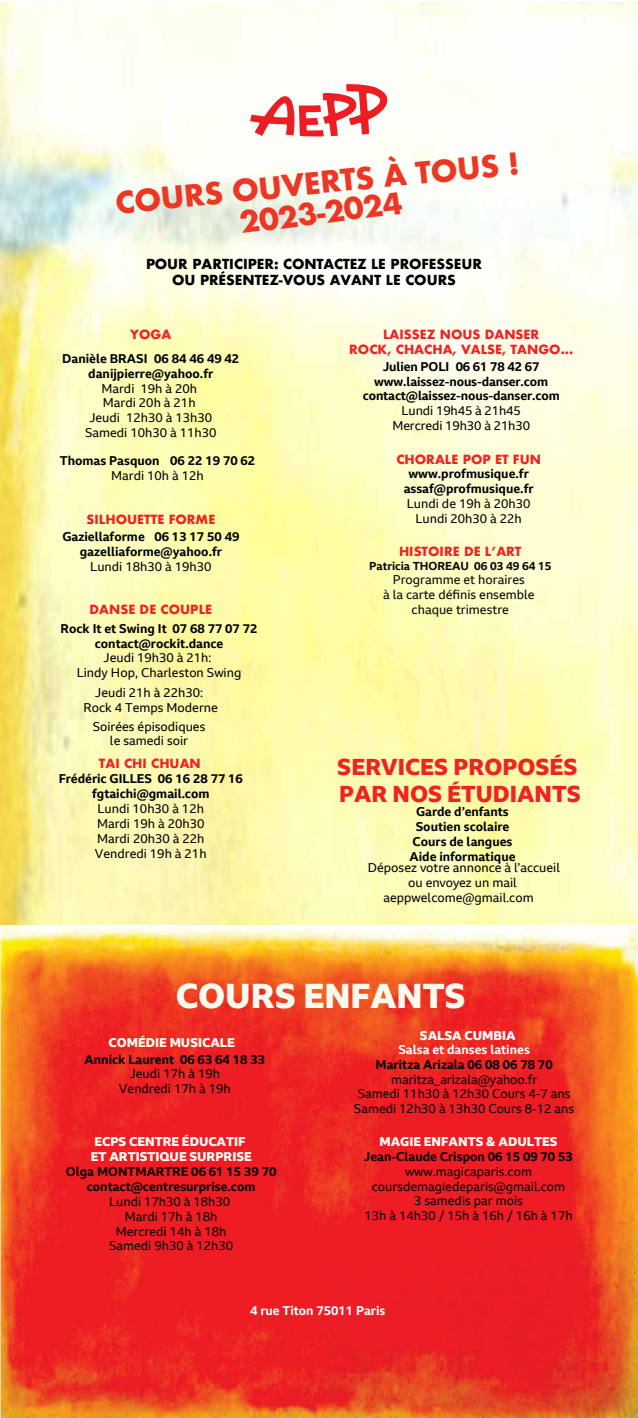
<style>
.page{position:relative;width:638px;height:1418px;background:#fff}
.page>*{position:absolute;margin:0;border:0;box-sizing:border-box;transform-origin:0 0}
.t1{font:800 33.65px "BBC Reith Sans";color:#fbfcee}
.t2{font:700 29.18px "Futura";color:#ee3624}
.t3{font:700 29.15px "Futura";color:#ee3624}
.t4{font:800 22.43px/26.9px "BBC Reith Sans";color:#ee2424}
.t5{font:700 13.45px/16.1px "Futura";color:#000;text-align:center}
.t6{font:700 12.35px/14.8px "BBC Reith Sans";color:#010101;text-align:center}
.t7{font:12.35px/14.8px "BBC Reith Sans";color:#010101;text-align:center}
.t8{font:12.35px/14.8px "BBC Reith Sans";color:#000;text-align:center}
.t9{font:700 12.35px/14.8px "Futura";color:#ee2424;text-align:center}
.t10{font:700 12.35px/14.8px "BBC Reith Sans";color:#000;text-align:center}
.t11{font:12.35px/14.8px "BBC Reith Sans";color:#080707;text-align:center}
.t12{font:700 12.35px "BBC Reith Sans";color:#fff}
.t13{font:800 12.35px/14.8px "BBC Reith Sans";color:#fffef6}
.t14{font:800 12.35px "BBC Reith Sans";color:#fffef5}
.t15{font:800 12.35px "BBC Reith Sans";color:#fefdf2}
.t16{font:800 12.35px "BBC Reith Sans";color:#fff}
.t17{font:700 11.22px "BBC Reith Sans";color:#080707}
</style>
<div class="page">
<img style="left:0;top:2px;width:638px;height:922px">
<img style="left:0;top:929px;width:638px;height:488px">
<svg style="left:591px;top:710px;width:2px;height:13px"></svg>
<svg style="left:250px;top:84px;width:138px;height:53px"></svg>
<h2 class="t2" style="left:113px;top:183px;width:407px;rotate:-6deg">COURS OUVERTS À TOUS !</h2>
<h3 class="t3" style="left:237px;top:201px;width:165px;rotate:-7deg">2023-2024</h3>
<p class="t5" style="left:146px;top:256px;width:337px">POUR PARTICIPER: CONTACTEZ LE PROFESSEUR<br>OU PRÉSENTEZ-VOUS AVANT LE COURS</p>
<p class="t9" style="left:130px;top:327px;width:43px">YOGA</p>
<p class="t6" style="left:62px;top:351px;width:179px">Danièle BRASI 06 84 46 49 42 danijpierre@yahoo.fr</p>
<p class="t7" style="left:85px;top:380px;width:133px">Mardi 19h à 20h<br>Mardi 20h à 21h<br>Jeudi 12h30 à 13h30<br>Samedi 10h30 à 11h30</p>
<p class="t6" style="left:60px;top:453px;width:197px">Thomas Pasquon 06 22 19 70 62</p>
<p class="t7" style="left:111px;top:468px;width:94px">Mardi 10h à 12h</p>
<p class="t9" style="left:87px;top:511px;width:130px">SILHOUETTE FORME</p>
<p class="t6" style="left:62px;top:529px;width:179px">Gaziellaforme 06 13 17 50 49 gazelliaforme@yahoo.fr</p>
<p class="t7" style="left:90px;top:559px;width:123px">Lundi 18h30 à 19h30</p>
<p class="t9" style="left:90px;top:602px;width:124px">DANSE DE COUPLE</p>
<p class="t10" style="left:61px;top:621px;width:198px">Rock It et Swing It 07 68 77 07 72 contact@rockit.dance</p>
<p class="t8" style="left:77px;top:650px;width:166px">Jeudi 19h30 à 21h:<br>Lindy Hop, Charleston Swing</p>
<p class="t8" style="left:84px;top:684px;width:136px">Jeudi 21h à 22h30:<br>Rock 4 Temps Moderne</p>
<p class="t8" style="left:93px;top:718px;width:114px">Soirées épisodiques le samedi soir</p>
<p class="t9" style="left:99px;top:756px;width:103px">TAI CHI CHUAN</p>
<p class="t10" style="left:59px;top:771px;width:186px">Frédéric GILLES 06 16 28 77 16 fgtaichi@gmail.com</p>
<p class="t8" style="left:95px;top:801px;width:113px;text-align:left">Lundi 10h30 à 12h<br>Mardi 19h à 20h30<br>Mardi 20h30 à 22h<br>Vendredi 19h à 21h</p>
<p class="t9" style="left:349px;top:327px;width:225px">LAISSEZ NOUS DANSER<br>ROCK, CHACHA, VALSE, TANGO...</p>
<p class="t6" style="left:363px;top:359px;width:198px">Julien POLI 06 61 78 42 67 www.laissez-nous-danser.com contact@laissez-nous-danser.com</p>
<p class="t7" style="left:392px;top:403px;width:139px">Lundi 19h45 à 21h45<br>Mercredi 19h30 à 21h30</p>
<p class="t9" style="left:396px;top:451px;width:146px">CHORALE POP ET FUN</p>
<p class="t6" style="left:404px;top:466px;width:131px">www.profmusique.fr assaf@profmusique.fr</p>
<p class="t7" style="left:407px;top:495px;width:125px">Lundi de 19h à 20h30<br>Lundi 20h30 à 22h</p>
<p class="t9" style="left:399px;top:544px;width:124px">HISTOIRE DE L’ART</p>
<p class="t17" style="left:369px;top:558px;width:184px">Patricia THOREAU 06 03 49 64 15</p>
<p class="t11" style="left:383px;top:572px;width:153px">Programme et horaires<br>à la carte définis ensemble chaque trimestre</p>
<h3 class="t4" style="left:337px;top:753px;width:245px">SERVICES PROPOSÉS<br>PAR NOS ÉTUDIANTS</h3>
<p class="t6" style="left:409px;top:804px;width:108px">Garde d’enfants<br>Soutien scolaire<br>Cours de langues<br>Aide informatique</p>
<p class="t7" style="left:368px;top:860px;width:194px">Déposez votre annonce à l’accueil</p>
<p class="t7" style="left:408px;top:875px;width:110px">ou envoyez un mail</p>
<p class="t7" style="left:383px;top:890px;width:152px">aeppwelcome@gmail.com</p>
<h1 class="t1" style="left:176px;top:973px;width:291px">COURS ENFANTS</h1>
<p class="t15" style="left:109px;top:1034px;width:128px">COMÉDIE MUSICALE</p>
<p class="t6" style="left:85px;top:1051px;width:182px">Annick Laurent 06 63 64 18 33</p>
<p class="t7" style="left:119px;top:1066px;width:113px">Jeudi 17h à 19h<br>Vendredi 17h à 19h</p>
<p class="t13" style="left:91px;top:1134px;width:162px">ECPS CENTRE ÉDUCATIF<br>ET ARTISTIQUE SURPRISE</p>
<p class="t6" style="left:66px;top:1164px;width:212px">Olga MONTMARTRE 06 61 15 39 70 contact@centresurprise.com</p>
<p class="t7" style="left:109px;top:1193px;width:126px">Lundi 17h30 à 18h30<br>Mardi 17h à 18h<br>Mercredi 14h à 18h<br>Samedi 9h30 à 12h30</p>
<p class="t16" style="left:420px;top:1027px;width:97px">SALSA CUMBIA</p>
<p class="t12" style="left:398px;top:1041px;width:133px">Salsa et danses latines</p>
<p class="t6" style="left:375px;top:1056px;width:179px">Maritza Arizala 06 08 06 78 70</p>
<p class="t7" style="left:354px;top:1071px;width:222px">maritza_arizala@yahoo.fr<br>Samedi 11h30 à 12h30 Cours 4-7 ans<br>Samedi 12h30 à 13h30 Cours 8-12 ans</p>
<p class="t14" style="left:379px;top:1133px;width:180px">MAGIE ENFANTS &amp; ADULTES</p>
<p class="t10" style="left:364px;top:1148px;width:210px">Jean-Claude Crispon 06 15 09 70 53</p>
<p class="t8" style="left:364px;top:1163px;width:210px">www.magicaparis.com coursdemagiedeparis@gmail.com<br>3 samedis par mois<br>13h à 14h30 / 15h à 16h / 16h à 17h</p>
<p class="t12" style="left:250px;top:1302px;width:137px">4 rue Titon 75011 Paris</p>
</div>
